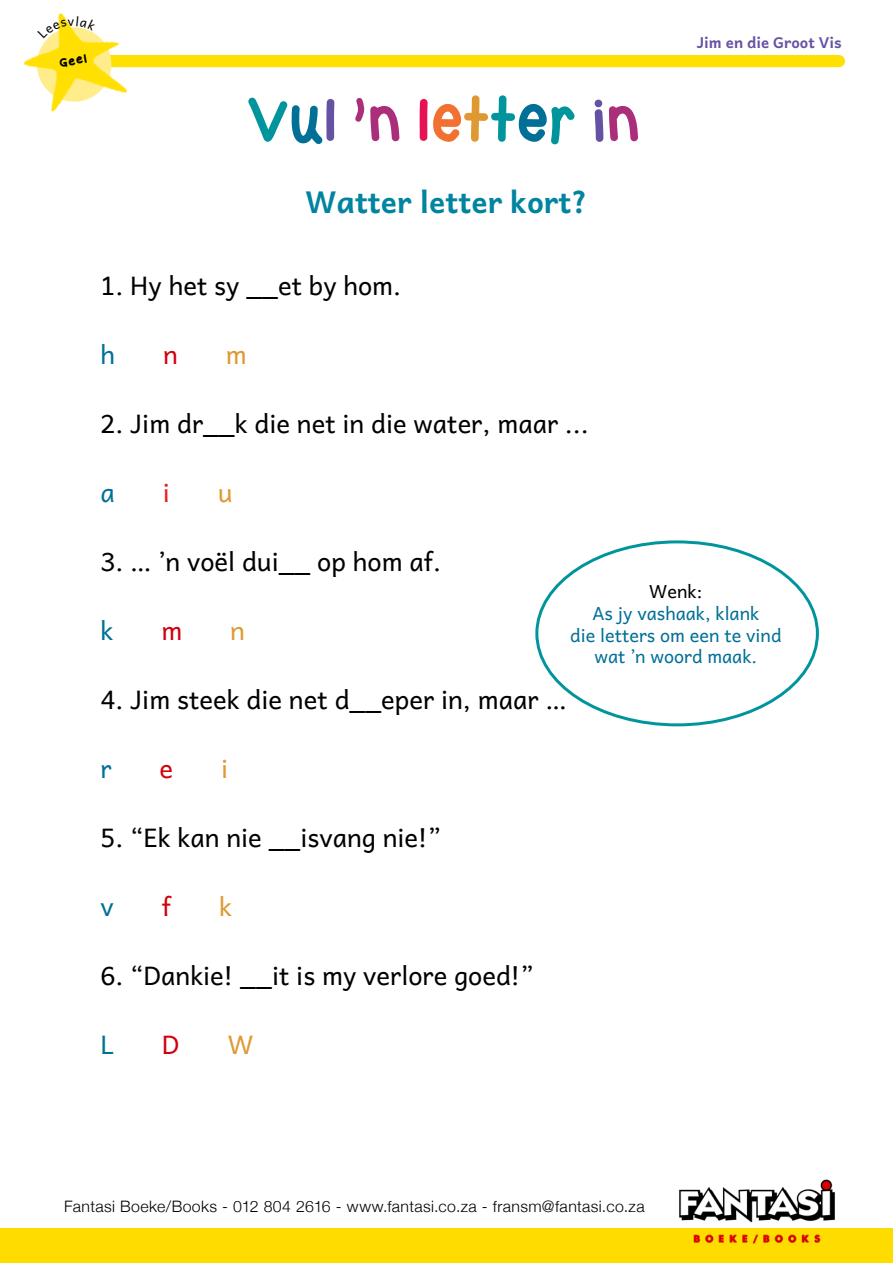
<style>
.page{position:relative;width:893px;height:1263px;background:#fff}
.page>*{position:absolute;margin:0;border:0;box-sizing:border-box;transform-origin:0 0}
.t1{font:61.5px "KB Chubby";letter-spacing:-.055em;color:#00949c}
.education{font:700 30px "Andika New Basic";color:#0084a0}
.education-2{font:25.5px "Andika New Basic";color:#000}
.education-3{font:25.5px "Andika New Basic";color:#007096}
.education-4{font:25.5px "Andika New Basic";color:#de9933}
.education-5{font:25.5px "Andika New Basic";color:#d1010e}
.education-6{font:25.5px "Andika New Basic";color:#ed1c24}
.t2{font:18px/21.6px "Andika New Basic";color:#007096;text-align:center}
.t3{font:18px "Andika New Basic";color:#000}
.t4{font:300 15.75px "Helvetica Neue";letter-spacing:.025em;color:#000}
.t5{font:700 15px "Andika New Basic";color:#6652a3}
.t6{font:11.25px "KB Cloudy Day";color:#000}
.s1{color:#007096}
.s2{color:#6652a3}
.s3{color:#ab2e7a}
.s4{color:#e61254}
.s5{color:#f27030}
.s6{color:#de9933}
</style>
<div class="page">
<div style="left:0;top:1229px;width:893px;height:34px;background:#ffdc00"></div>
<img style="left:674px;top:1180px;width:166px;height:64px">
<div style="left:64px;top:55px;width:781px;height:12px;background:#ffe000;border-radius:6px"></div>
<img style="left:24px;top:14px;width:108px;height:98px">
<svg style="left:38px;top:16px;width:59px;height:23px"></svg>
<p class="t6" style="left:59px;top:58px;width:30px;rotate:-10deg">Geel</p>
<p class="t1" style="left:249px;top:93px;width:397px">V<span class="s1">u</span><span class="s2">l</span> <span class="s3">’n</span> <span class="s4">l</span><span class="s5">e</span><span class="s6">t</span>t<span class="s1">e</span>r <span class="s2">i</span><span class="s3">n</span></p>
<p class="education" style="left:305px;top:174px;width:284px">Watter letter kort?</p>
<p class="t5" style="left:697px;top:28px;width:147px">Jim en die Groot Vis</p>
<p class="education-2" style="left:100px;top:262px;width:302px">1. Hy het sy __et by hom.</p>
<p class="education-3" style="left:100px;top:331px;width:16px">h</p>
<p class="education-5" style="left:163px;top:331px;width:16px">n</p>
<p class="education-4" style="left:226px;top:331px;width:22px">m</p>
<p class="education-2" style="left:100px;top:400px;width:490px">2. Jim dr__k die net in die water, maar ...</p>
<p class="education-3" style="left:100px;top:469px;width:16px">a</p>
<p class="education-6" style="left:163px;top:469px;width:9px">i</p>
<p class="education-4" style="left:218px;top:469px;width:16px">u</p>
<p class="education-2" style="left:100px;top:538px;width:342px">3. … ’n voël dui__ op hom af.</p>
<p class="education-3" style="left:100px;top:607px;width:14px">k</p>
<p class="education-5" style="left:161px;top:607px;width:22px">m</p>
<p class="education-4" style="left:230px;top:607px;width:16px">n</p>
<p class="t3" style="left:649px;top:575px;width:55px">Wenk:</p>
<p class="t2" style="left:592px;top:600px;width:168px">As jy vashaak, klank</p>
<p class="t2" style="left:570px;top:622px;width:213px">die letters om een te vind wat ’n woord maak.</p>
<p class="education-2" style="left:100px;top:676px;width:468px">4. Jim steek die net d__eper in, maar …</p>
<p class="education-3" style="left:100px;top:745px;width:13px">r</p>
<p class="education-5" style="left:160px;top:745px;width:15px">e</p>
<p class="education-4" style="left:221px;top:745px;width:9px">i</p>
<p class="education-2" style="left:100px;top:814px;width:341px">5. “Ek kan nie __isvang nie!”</p>
<p class="education-3" style="left:100px;top:883px;width:15px">v</p>
<p class="education-5" style="left:162px;top:883px;width:11px">f</p>
<p class="education-4" style="left:219px;top:883px;width:14px">k</p>
<p class="education-2" style="left:100px;top:952px;width:434px">6. “Dankie! __it is my verlore goed!”</p>
<p class="education-3" style="left:100px;top:1021px;width:15px">L</p>
<p class="education-5" style="left:162px;top:1021px;width:19px">D</p>
<p class="education-4" style="left:228px;top:1021px;width:27px">W</p>
<p class="t4" style="left:64px;top:1194px;width:582px">Fantasi Boeke/Books - 012 804 2616 - www.fantasi.co.za - fransm@fantasi.co.za</p>
</div>
